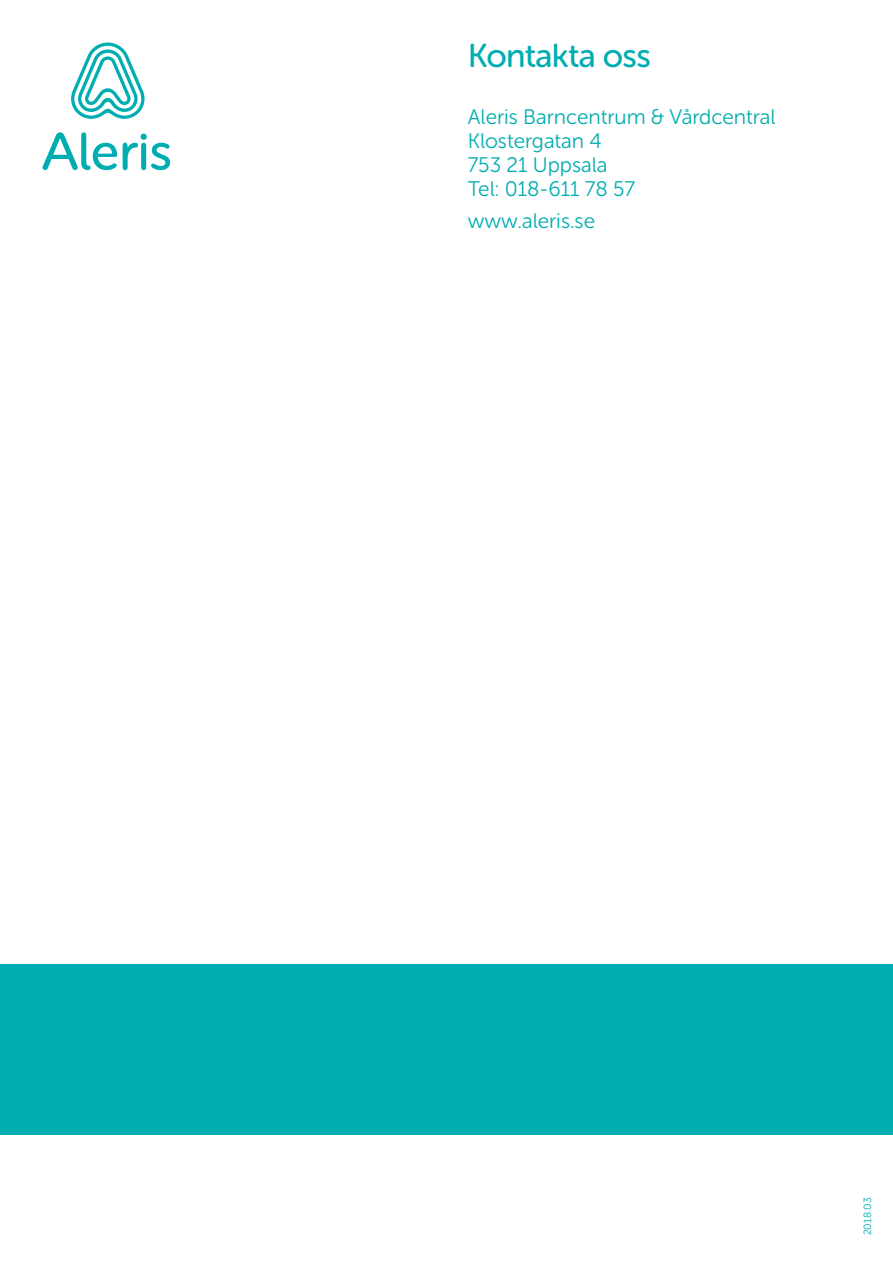
<style>
.page{position:relative;width:893px;height:1263px;background:#fff}
.page>*{position:absolute;margin:0;border:0;box-sizing:border-box;transform-origin:0 0}
.t1{font:33px "Museo Sans Rounded 500";letter-spacing:-.02em;color:#00adb1}
.t2{font:21px/24px "Museo Sans Rounded 300";color:#00adb1}
.t3{font:10.5px "Museo Sans Rounded 300";color:#00adb1}
</style>
<div class="page">
<div style="left:0;top:964px;width:893px;height:170px;background:#00adb1"></div>
<svg style="left:71px;top:43px;width:74px;height:76px"></svg>
<svg style="left:123px;top:134px;width:47px;height:36px"></svg>
<svg style="left:43px;top:132px;width:74px;height:38px"></svg>
<h1 class="t1" style="left:468px;top:38px;width:185px">Kontakta oss</h1>
<p class="t2" style="left:468px;top:105px;width:309px">Aleris Barncentrum &amp; Vårdcentral<br>Klostergatan 4<br>753 21 Uppsala<br>Tel: 018-611 78 57</p>
<p class="t2" style="left:468px;top:209px;width:129px">www.aleris.se</p>
<p class="t3" style="left:862px;top:1235px;width:39px;rotate:-90deg">2018.03</p>
</div>
